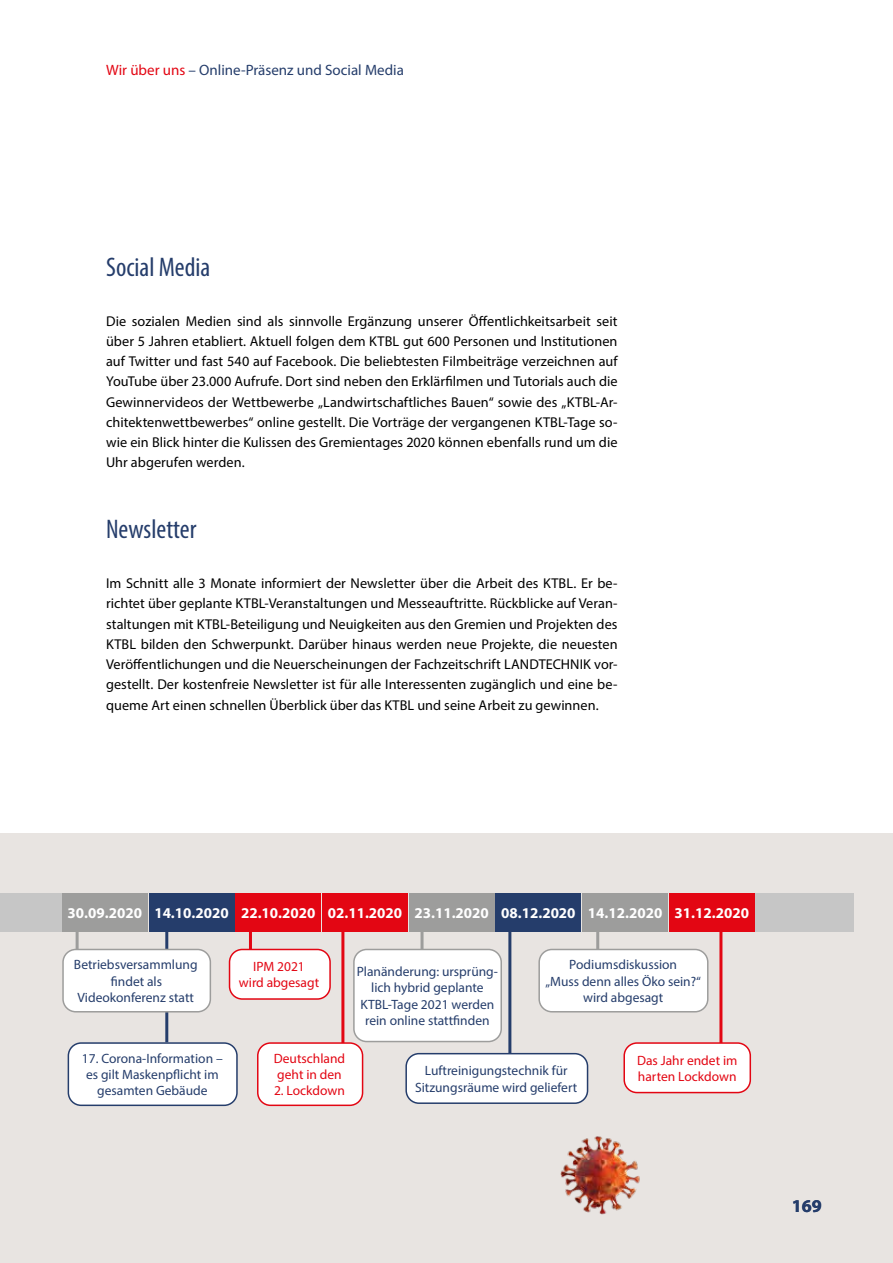
<style>
.page{position:relative;width:893px;height:1263px;background:#fff}
.page>*{position:absolute;margin:0;border:0;box-sizing:border-box;transform-origin:0 0}
.t1{font:condensed 27px "Myriad Pro";color:#253d6b}
.t2{font:700 18px "Myriad Pro";color:#253d6b}
.t3{font:700 15px "Myriad Pro";color:#fff}
.t4{font:15px "Myriad Pro";color:#253d6b}
.t5{font:14.25px/20.2px "Myriad Pro";letter-spacing:.005em;color:#000;text-align:justify}
.t6{font:13.5px/16.2px "Myriad Pro";color:#253d6b;text-align:center}
.t7{font:13.5px/16.2px "Myriad Pro";color:#e30613}
.s1{color:#e30613}
</style>
<div class="page">
<div style="left:0;top:833px;width:893px;height:430px;background:#e8e4e1"></div>
<div style="left:0;top:893px;width:62px;height:39px;background:#c6c6c6"></div>
<div style="left:62px;top:893px;width:85px;height:39px;background:#9d9d9c"></div>
<div style="left:236px;top:893px;width:85px;height:39px;background:#e30613"></div>
<div style="left:754px;top:893px;width:100px;height:39px;background:#c6c6c6"></div>
<hr style="left:76px;top:928px;width:3px;height:56px;background:#9d9d9c">
<div style="left:149px;top:893px;width:85px;height:39px;background:#253d6b"></div>
<hr style="left:249px;top:928px;width:3px;height:56px;background:#e30613">
<div style="left:323px;top:893px;width:85px;height:39px;background:#e30613"></div>
<hr style="left:165px;top:928px;width:3px;height:114px;background:#253d6b">
<div style="left:68px;top:1043px;width:169px;height:62px;background:#fff;border-radius:13px"></div>
<div style="left:68px;top:1042px;width:170px;height:64px;border:2px solid #253d6b;border-radius:13px"></div>
<hr style="left:341px;top:926px;width:3px;height:118px;background:#e30613">
<div style="left:258px;top:1043px;width:105px;height:62px;background:#fff;border-radius:13px"></div>
<div style="left:257px;top:1042px;width:106px;height:64px;border:2px solid #e30613;border-radius:13px"></div>
<div style="left:409px;top:893px;width:85px;height:39px;background:#9d9d9c"></div>
<hr style="left:421px;top:928px;width:3px;height:36px;background:#9d9d9c">
<div style="left:496px;top:893px;width:85px;height:39px;background:#253d6b"></div>
<hr style="left:508px;top:925px;width:3px;height:141px;background:#253d6b">
<div style="left:354px;top:949px;width:147px;height:92px;background:#fff;border-radius:13px"></div>
<div style="left:353px;top:949px;width:149px;height:93px;border:2px solid #9d9d9c;border-radius:13px"></div>
<div style="left:406px;top:1054px;width:181px;height:49px;background:#fff;border-radius:13px"></div>
<div style="left:405px;top:1053px;width:183px;height:51px;border:2px solid #253d6b;border-radius:13px"></div>
<div style="left:583px;top:893px;width:85px;height:39px;background:#9d9d9c"></div>
<div style="left:63px;top:949px;width:147px;height:63px;background:#fff;border-radius:13px"></div>
<div style="left:62px;top:949px;width:149px;height:63px;border:2px solid #9d9d9c;border-radius:13px"></div>
<div style="left:230px;top:949px;width:100px;height:50px;background:#fff;border-radius:13px"></div>
<div style="left:229px;top:949px;width:102px;height:51px;border:2px solid #e30613;border-radius:13px"></div>
<hr style="left:596px;top:919px;width:3px;height:35px;background:#9d9d9c">
<div style="left:539px;top:949px;width:169px;height:63px;background:#fff;border-radius:13px"></div>
<div style="left:538px;top:949px;width:170px;height:63px;border:2px solid #9d9d9c;border-radius:13px"></div>
<div style="left:669px;top:893px;width:85px;height:39px;background:#e30613"></div>
<hr style="left:719px;top:928px;width:3px;height:118px;background:#e30613">
<div style="left:624px;top:1043px;width:126px;height:49px;background:#fff;border-radius:13px"></div>
<div style="left:623px;top:1042px;width:128px;height:51px;border:2px solid #e30613;border-radius:13px"></div>
<img style="left:560px;top:1136px;width:80px;height:79px">
<p class="t4" style="left:106px;top:61px;width:299px"><span class="s1">Wir über uns</span> – Online-Präsenz und Social Media</p>
<h1 class="t1" style="left:106px;top:250px;width:106px">Social Media</h1>
<p class="t5" style="left:106px;top:310px;width:513px">Die sozialen Medien sind als sinnvolle Ergänzung unserer Öffentlichkeitsarbeit seit über 5 Jahren etabliert. Aktuell folgen dem KTBL gut 600 Personen und Institutionen auf Twitter und fast 540 auf Facebook. Die beliebtesten Filmbeiträge verzeichnen auf YouTube über 23.000 Aufrufe. Dort sind neben den Erklärfilmen und Tutorials auch die Gewinnervideos der Wettbewerbe „Landwirtschaftliches Bauen“ sowie des „KTBL-Ar&shy;chitektenwettbewerbes“ online gestellt. Die Vorträge der vergangenen KTBL-Tage so&shy;wie ein Blick hinter die Kulissen des Gremientages 2020 können ebenfalls rund um die Uhr abgerufen werden.</p>
<h1 class="t1" style="left:106px;top:513px;width:92px">Newsletter</h1>
<p class="t5" style="left:106px;top:573px;width:513px">Im Schnitt alle 3 Monate informiert der Newsletter über die Arbeit des KTBL. Er be&shy;richtet über geplante KTBL-Veranstaltungen und Messeauftritte. Rückblicke auf Veran&shy;staltungen mit KTBL-Beteiligung und Neuigkeiten aus den Gremien und Projekten des KTBL bilden den Schwerpunkt. Darüber hinaus werden neue Projekte, die neuesten Veröffentlichungen und die Neuerscheinungen der Fachzeitschrift LANDTECHNIK vor&shy;gestellt. Der kostenfreie Newsletter ist für alle Interessenten zugänglich und eine be&shy;queme Art einen schnellen Überblick über das KTBL und seine Arbeit zu gewinnen.</p>
<p class="t3" style="left:68px;top:903px;width:336px">30.09.2020 14.10.2020 22.10.2020 02.11.2020</p>
<p class="t3" style="left:415px;top:903px;width:163px">23.11.2020 08.12.2020</p>
<p class="t3" style="left:588px;top:903px;width:76px">14.12.2020</p>
<p class="t3" style="left:675px;top:903px;width:76px">31.12.2020</p>
<p class="t6" style="left:74px;top:957px;width:125px">Betriebsversammlung findet als<br>Videokonferenz statt</p>
<p class="t7" style="left:239px;top:958px;width:82px;text-align:center">IPM 2021<br>wird abgesagt</p>
<p class="t6" style="left:545px;top:957px;width:157px">Podiumsdiskussion<br>„Muss denn alles Öko sein?“ wird abgesagt</p>
<p class="t6" style="left:357px;top:963px;width:143px">Planänderung: ursprüng&shy;lich hybrid geplante<br>KTBL-Tage 2021 werden rein online stattfinden</p>
<p class="t6" style="left:82px;top:1050px;width:142px">17. Corona-Information – es gilt Maskenpflicht im gesamten Gebäude</p>
<p class="t7" style="left:274px;top:1050px;width:73px">Deutschland geht in den</p>
<p class="t7" style="left:274px;top:1082px;width:72px">2. Lockdown</p>
<p class="t6" style="left:415px;top:1062px;width:164px">Luftreinigungstechnik für<br>Sitzungsräume wird geliefert</p>
<p class="t7" style="left:637px;top:1052px;width:102px">Das Jahr endet im harten Lockdown</p>
<p class="t2" style="left:792px;top:1194px;width:31px">169</p>
</div>
